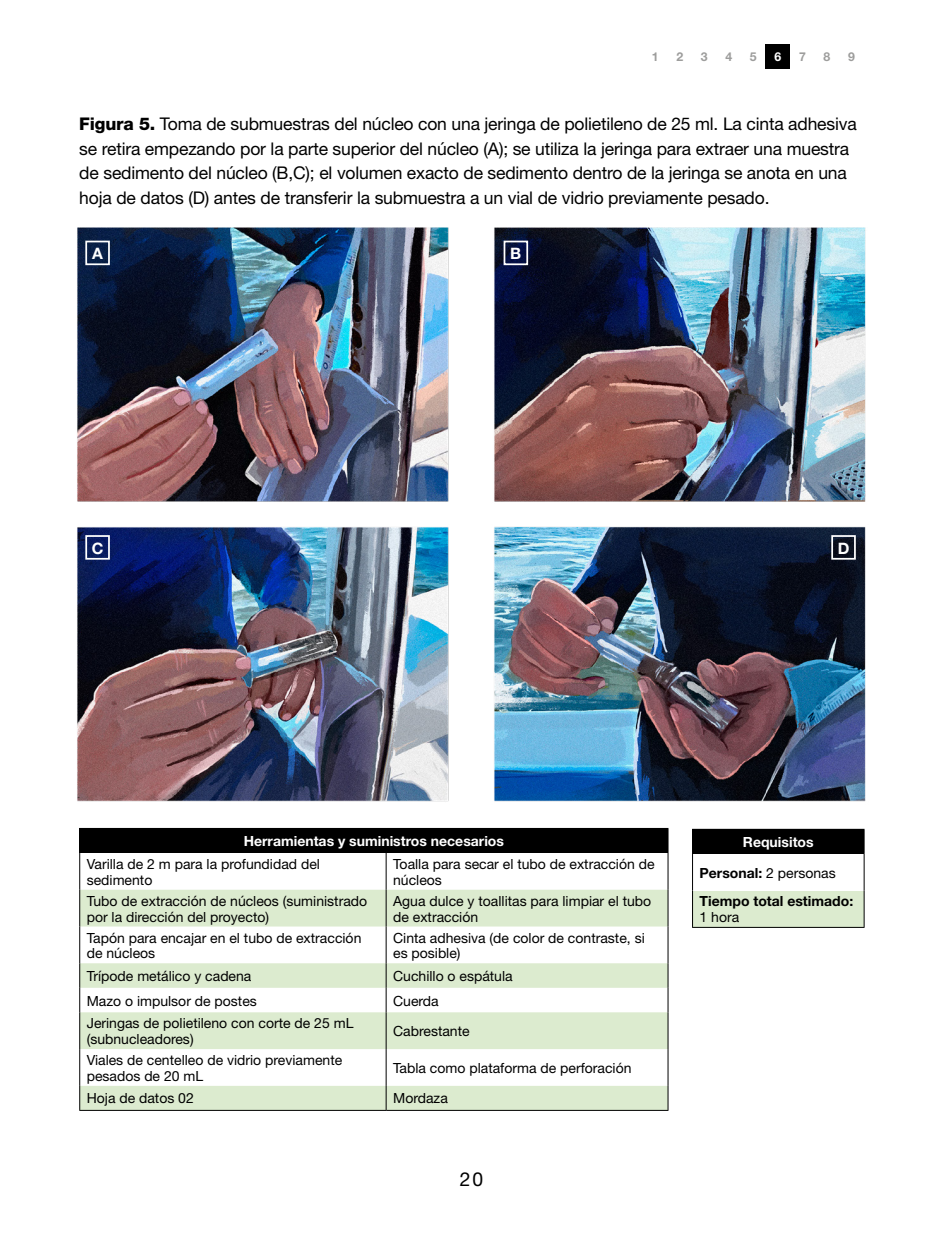
<style>
.page{position:relative;width:943px;height:1241px;background:#fff}
.page>*{position:absolute;margin:0;border:0;box-sizing:border-box;transform-origin:0 0}
.t1{font:19.25px "Helvetica Neue";color:#000}
.TNC_Figure_table_legend{font:17.5px/24.5px "Helvetica Neue";letter-spacing:-.01em;color:#000}
.TNC_Subheading{font:700 15.75px "Helvetica Neue";color:#fff}
.TNC_Table_text_A{font:14px/15.8px "Helvetica Neue";color:#000}
.TNC_Table_text_C{font:700 14px "Helvetica Neue";color:#fff}
.TNC_Table_text_A-2{font:700 14px/15.8px "Helvetica Neue";color:#000}
.t2{font:700 12.25px "Helvetica Neue";color:#9d9d9c}
.t3{font:700 12.25px "Helvetica Neue";color:#fff}
.s1{font-weight:800}
.s2{font-weight:400}
</style>
<div class="page">
<img style="left:77px;top:227px;width:789px;height:575px">
<div style="left:80px;top:828px;width:588px;height:24px;background:#000"></div>
<svg style="left:80px;top:889px;width:587px;height:220px;fill:#dcebcf"></svg>
<hr style="left:386px;top:852px;width:1px;height:37px;background:#000">
<hr style="left:386px;top:889px;width:1px;height:37px;background:#000">
<hr style="left:386px;top:926px;width:1px;height:37px;background:#000">
<svg style="left:386px;top:963px;width:1px;height:49px"></svg>
<hr style="left:386px;top:1012px;width:1px;height:36px;background:#000">
<hr style="left:386px;top:1048px;width:1px;height:37px;background:#000">
<svg style="left:386px;top:1085px;width:1px;height:24px"></svg>
<hr style="left:79px;top:827px;width:307px;height:1px;background:#000">
<svg style="left:79px;top:828px;width:1px;height:24px"></svg>
<hr style="left:386px;top:827px;width:282px;height:1px;background:#000">
<hr style="left:79px;top:852px;width:1px;height:37px;background:#000">
<hr style="left:667px;top:852px;width:1px;height:37px;background:#000">
<hr style="left:79px;top:889px;width:1px;height:37px;background:#000">
<hr style="left:667px;top:889px;width:1px;height:37px;background:#000">
<hr style="left:79px;top:926px;width:1px;height:37px;background:#000">
<hr style="left:667px;top:926px;width:1px;height:37px;background:#000">
<svg style="left:79px;top:963px;width:1px;height:49px"></svg>
<svg style="left:667px;top:963px;width:1px;height:49px"></svg>
<hr style="left:79px;top:1012px;width:1px;height:36px;background:#000">
<hr style="left:667px;top:1012px;width:1px;height:36px;background:#000">
<hr style="left:79px;top:1048px;width:1px;height:37px;background:#000">
<hr style="left:667px;top:1048px;width:1px;height:37px;background:#000">
<svg style="left:79px;top:1085px;width:1px;height:24px"></svg>
<svg style="left:667px;top:1085px;width:1px;height:24px"></svg>
<hr style="left:79px;top:1109px;width:307px;height:1px;background:#000">
<hr style="left:386px;top:1109px;width:282px;height:1px;background:#000">
<div style="left:85px;top:240px;width:25px;height:25px;border:2px solid #fff"></div>
<div style="left:85px;top:535px;width:25px;height:24px;border:2px solid #fff"></div>
<div style="left:503px;top:240px;width:25px;height:25px;border:2px solid #fff"></div>
<div style="left:831px;top:535px;width:24px;height:24px;border:2px solid #fff"></div>
<div style="left:692px;top:829px;width:172px;height:24px;background:#000"></div>
<div style="left:692px;top:890px;width:172px;height:37px;background:#dcebcf"></div>
<hr style="left:692px;top:828px;width:172px;height:1px;background:#000">
<hr style="left:692px;top:853px;width:1px;height:37px;background:#000">
<hr style="left:863px;top:853px;width:1px;height:37px;background:#000">
<hr style="left:692px;top:890px;width:1px;height:36px;background:#000">
<hr style="left:863px;top:890px;width:1px;height:36px;background:#000">
<hr style="left:692px;top:926px;width:172px;height:1px;background:#000">
<div style="left:765px;top:44px;width:25px;height:25px;background:#000"></div>
<p class="t2" style="left:652px;top:49px;width:8px">1</p>
<p class="t2" style="left:676px;top:49px;width:8px">2</p>
<p class="t2" style="left:701px;top:49px;width:8px">3</p>
<p class="t2" style="left:725px;top:49px;width:8px">4</p>
<p class="t2" style="left:750px;top:49px;width:8px">5</p>
<p class="t3" style="left:774px;top:49px;width:8px">6</p>
<p class="t2" style="left:799px;top:49px;width:8px">7</p>
<p class="t2" style="left:823px;top:49px;width:8px">8</p>
<p class="t2" style="left:848px;top:49px;width:8px">9</p>
<p class="TNC_Figure_table_legend" style="left:79px;top:111px;width:779px"><span class="s1">Figura 5.</span> Toma de submuestras del núcleo con una jeringa de polietileno de 25 ml. La cinta adhesiva se retira empezando por la parte superior del núcleo (A); se utiliza la jeringa para extraer una muestra de sedimento del núcleo (B,C); el volumen exacto de sedimento dentro de la jeringa se anota en una hoja de datos (D) antes de transferir la submuestra a un vial de vidrio previamente pesado.</p>
<p class="TNC_Subheading" style="left:92px;top:244px;width:12px">A</p>
<p class="TNC_Subheading" style="left:510px;top:244px;width:13px">B</p>
<p class="TNC_Subheading" style="left:92px;top:538px;width:13px">C</p>
<p class="TNC_Subheading" style="left:837px;top:538px;width:13px">D</p>
<p class="TNC_Table_text_C" style="left:244px;top:832px;width:262px">Herramientas y suministros necesarios</p>
<p class="TNC_Table_text_A" style="left:87px;top:855px;width:235px">Varilla de 2 m para la profundidad del sedimento</p>
<p class="TNC_Table_text_A" style="left:393px;top:855px;width:263px">Toalla para secar el tubo de extracción de núcleos</p>
<p class="TNC_Table_text_A" style="left:87px;top:892px;width:282px">Tubo de extracción de núcleos (suministrado por la dirección del proyecto)</p>
<p class="TNC_Table_text_A" style="left:393px;top:892px;width:260px">Agua dulce y toallitas para limpiar el tubo de extracción</p>
<p class="TNC_Table_text_A" style="left:87px;top:929px;width:276px">Tapón para encajar en el tubo de extracción de núcleos</p>
<p class="TNC_Table_text_A" style="left:393px;top:929px;width:253px">Cinta adhesiva (de color de contraste, si es posible)</p>
<p class="TNC_Table_text_A" style="left:87px;top:967px;width:166px">Trípode metálico y cadena</p>
<p class="TNC_Table_text_A" style="left:393px;top:967px;width:121px">Cuchillo o espátula</p>
<p class="TNC_Table_text_A" style="left:87px;top:992px;width:172px">Mazo o impulsor de postes</p>
<p class="TNC_Table_text_A" style="left:393px;top:992px;width:47px">Cuerda</p>
<p class="TNC_Table_text_A" style="left:87px;top:1015px;width:268px">Jeringas de polietileno con corte de 25 mL (subnucleadores)</p>
<p class="TNC_Table_text_A" style="left:393px;top:1022px;width:78px">Cabrestante</p>
<p class="TNC_Table_text_A" style="left:87px;top:1051px;width:257px">Viales de centelleo de vidrio previamente pesados de 20 mL</p>
<p class="TNC_Table_text_A" style="left:393px;top:1059px;width:240px">Tabla como plataforma de perforación</p>
<p class="TNC_Table_text_A" style="left:87px;top:1090px;width:109px">Hoja de datos 02</p>
<p class="TNC_Table_text_A" style="left:393px;top:1090px;width:56px">Mordaza</p>
<h1 class="t1" style="left:460px;top:1166px;width:25px">20</h1>
<p class="TNC_Table_text_C" style="left:743px;top:833px;width:72px">Requisitos</p>
<p class="TNC_Table_text_A-2" style="left:699px;top:864px;width:138px">Personal: <span class="s2">2 personas</span></p>
<p class="TNC_Table_text_A-2" style="left:699px;top:893px;width:155px">Tiempo total estimado:<br><span class="s2">1 hora</span></p>
</div>
